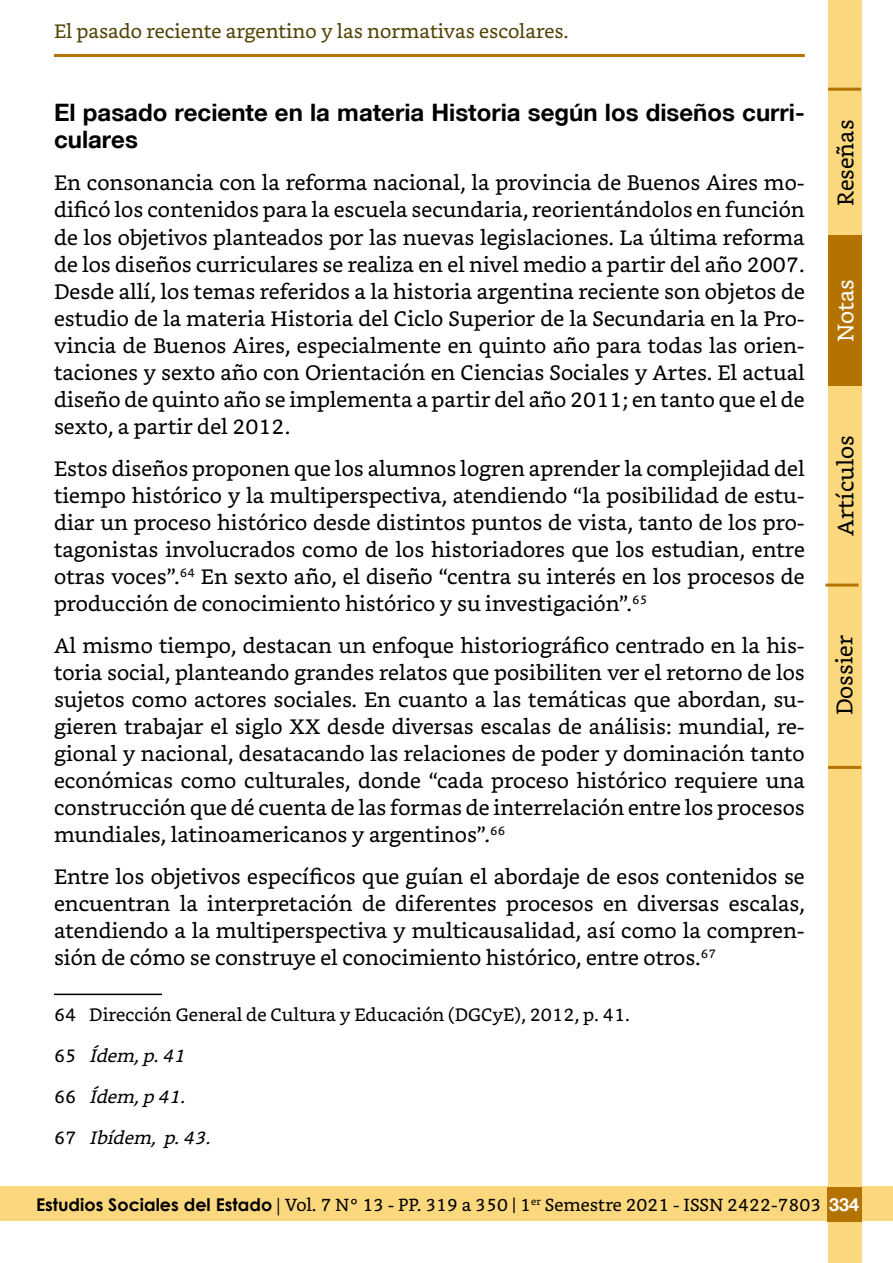
<style>
.page{position:relative;width:893px;height:1263px;background:#fff}
.page>*{position:absolute;margin:0;border:0;box-sizing:border-box;transform-origin:0 0}
.Subtitulos{font:700 24px/27px "Helvetica Neue";color:#000}
.t1{font:22.5px "Bookerly";color:#000}
.t2{font:22.5px "Bookerly";color:#fff}
.Cuerpo{font:21px/27px "Bookerly";color:#000;text-align:justify}
.t3{font:19.5px "Bookerly";color:#524405}
.Notas_al_pie{font:18px "Bookerly";color:#000}
.Notas_al_pie-2{font:italic 18px "Bookerly";color:#000}
.t4{font:17.55px "Bookerly";color:#000}
.s1{font-style:normal}
.s2{font-family:"Century Gothic";font-weight:700}
.s3{font-family:"Minion Pro"}
.s4{font-family:"Helvetica Neue";font-weight:700;font-size:18px;color:#fff}
</style>
<div class="page">
<div style="left:0;top:1187px;width:893px;height:34px;background:#fbd87e"></div>
<div style="left:828px;top:0;width:33px;height:1263px;background:#fbd87e"></div>
<div style="left:828px;top:235px;width:33px;height:151px;background:#b47300"></div>
<hr style="left:828px;top:766px;width:33px;height:3px;background:#b47300">
<div style="left:827px;top:1187px;width:35px;height:35px;background:#b47300"></div>
<hr style="left:828px;top:88px;width:33px;height:3px;background:#b47300">
<hr style="left:54px;top:54px;width:751px;height:3px;background:#b47300">
<hr style="left:825px;top:584px;width:33px;height:3px;background:#b47300">
<hr style="left:54px;top:993px;width:108px;height:2px;background:#000">
<p class="t3" style="left:54px;top:20px;width:516px">El pasado reciente argentino y las normativas escolares.</p>
<h3 class="Subtitulos" style="left:54px;top:99px;width:752px">El pasado reciente en la materia Historia según los diseños curri&shy;culares</h3>
<p class="Cuerpo" style="left:54px;top:170px;width:752px">En consonancia con la reforma nacional, la provincia de Buenos Aires mo&shy;dificó los contenidos para la escuela secundaria, reorientándolos en función de los objetivos planteados por las nuevas legislaciones. La última reforma de los diseños curriculares se realiza en el nivel medio a partir del año 2007.<br>Desde allí, los temas referidos a la historia argentina reciente son objetos de estudio de la materia Historia del Ciclo Superior de la Secundaria en la Pro&shy;vincia de Buenos Aires, especialmente en quinto año para todas las orien&shy;taciones y sexto año con Orientación en Ciencias Sociales y Artes. El actual diseño de quinto año se implementa a partir del año 2011; en tanto que el de sexto, a partir del 2012.</p>
<p class="Cuerpo" style="left:54px;top:455px;width:752px">Estos diseños proponen que los alumnos logren aprender la complejidad del tiempo histórico y la multiperspectiva, atendiendo “la posibilidad de estu&shy;diar un proceso histórico desde distintos puntos de vista, tanto de los pro&shy;tagonistas involucrados como de los historiadores que los estudian, entre otras voces”.<sup>64</sup> En sexto año, el diseño “centra su interés en los procesos de producción de conocimiento histórico y su investigación”.<sup>65</sup></p>
<p class="Cuerpo" style="left:54px;top:632px;width:752px">Al mismo tiempo, destacan un enfoque historiográfico centrado en la his&shy;toria social, planteando grandes relatos que posibiliten ver el retorno de los sujetos como actores sociales. En cuanto a las temáticas que abordan, su&shy;gieren trabajar el siglo XX desde diversas escalas de análisis: mundial, re&shy;gional y nacional, desatacando las relaciones de poder y dominación tanto económicas como culturales, donde “cada proceso histórico requiere una construcción que dé cuenta de las formas de interrelación entre los procesos mundiales, latinoamericanos y argentinos”.<sup>66</sup></p>
<p class="Cuerpo" style="left:54px;top:863px;width:752px">Entre los objetivos específicos que guían el abordaje de esos contenidos se encuentran la interpretación de diferentes procesos en diversas escalas, atendiendo a la multiperspectiva y multicausalidad, así como la compren&shy;sión de cómo se construye el conocimiento histórico, entre otros.<sup>67</sup></p>
<p class="Notas_al_pie" style="left:54px;top:1004px;width:578px">64 Dirección General de Cultura y Educación (DGCyE), 2012, p. 41.</p>
<p class="Notas_al_pie-2" style="left:54px;top:1045px;width:139px"><span class="s1">6 5</span> Ídem,p.41</p>
<p class="Notas_al_pie-2" style="left:54px;top:1086px;width:139px"><span class="s1">6 6</span> Ídem,p41.</p>
<p class="Notas_al_pie-2" style="left:54px;top:1128px;width:164px"><span class="s1">6 7</span> Ibídem, p.43.</p>
<p class="t1" style="left:833px;top:206px;width:88px;rotate:-90deg">Reseñas</p>
<p class="t2" style="left:833px;top:342px;width:65px;rotate:-90deg">Notas</p>
<p class="t1" style="left:833px;top:536px;width:102px;rotate:-90deg">Artículos</p>
<p class="t1" style="left:832px;top:715px;width:82px;rotate:-90deg">Dossier</p>
<p class="t4" style="left:36px;top:1194px;width:825px"><span class="s2">Estudios Sociales del Estado</span> <span class="s3">|</span> Vol. 7 N° 13 - PP. 319 a 350 | 1<sup>er</sup> Semestre 2021 - ISSN 2422-7803 <span class="s4">334</span></p>
</div>
